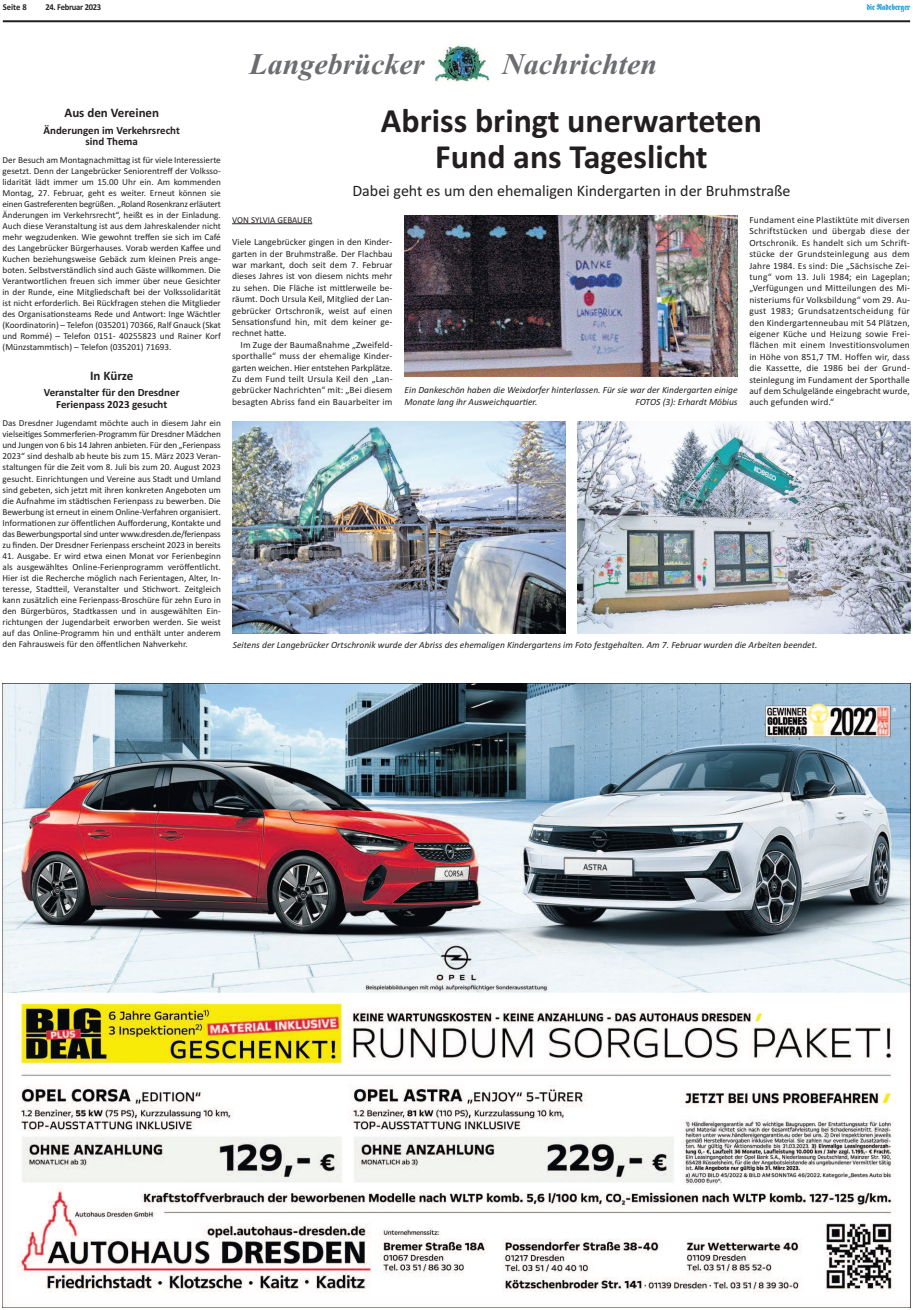
<style>
.page{position:relative;width:913px;height:1310px;background:#fff}
.page>*{position:absolute;margin:0;border:0;box-sizing:border-box;transform-origin:0 0}
.t1{font:700 34px/35.8px "Calibri";color:#231f20;text-align:center}
.t2{font:italic 700 30px "Times New Roman";color:#6c6d70}
.t3{font:16px "Calibri";color:#231f20}
.t4{font:700 13px "Calibri";color:#231f20}
.t5{font:700 11px/11.2px "Calibri";color:#231f20;text-align:center}
.t6{font:9.5px/11.4px "Calibri";color:#231f20;text-align:justify}
.t7{font:italic 9.5px/11.4px "Calibri";color:#231f20}
.t8{font:9.2px/11px "Calibri";color:#231f20;text-align:justify}
.t9{font:700 9px "Calibri";letter-spacing:-.03em;color:#231f20;scale:.95 1}
.t10{font:9px "Calibri";color:#231f20}
.t11{font:9px "Fette Fra D";color:#0094d2;scale:.8 1}
</style>
<div class="page">
<hr style="left:3px;top:20px;width:907px;height:2px;background:#231f20">
<img style="left:3px;top:683px;width:907px;height:624px">
<img style="left:436px;top:42px;width:54px;height:44px">
<hr style="left:232px;top:223px;width:80px;height:1px;background:#231f20">
<img style="left:233px;top:422px;width:332px;height:211px">
<img style="left:577px;top:422px;width:333px;height:211px">
<img style="left:404px;top:216px;width:333px;height:161px">
<p class="t9" style="left:3px;top:1px;width:27px">Seite 8</p>
<p class="t9" style="left:45px;top:1px;width:60px">24. Februar 2023</p>
<p class="t11" style="left:867px;top:1px;width:56px">die Radeberger</p>
<h3 class="t4" style="left:64px;top:105px;width:96px">Aus den Vereinen</h3>
<p class="t5" style="left:43px;top:124px;width:138px">Änderungen im Verkehrsrecht sind Thema</p>
<p class="t8" style="left:3px;top:154px;width:220px">Der Besuch am Montagnachmittag ist für viele Interessierte gesetzt. Denn der Langebrücker Seniorentreff der Volksso&shy;lidarität lädt immer um 15.00 Uhr ein. Am kommenden Montag, 27. Februar, geht es weiter. Erneut können sie einen Gastreferenten begrüßen. „Roland Rosenkranz erläutert Änderungen im Verkehrsrecht“, heißt es in der Einladung.<br>Auch diese Veranstaltung ist aus dem Jahreskalender nicht mehr wegzudenken. Wie gewohnt treffen sie sich im Café des Langebrücker Bürgerhauses. Vorab werden Kaffee und Kuchen beziehungsweise Gebäck zum kleinen Preis ange&shy;boten. Selbstverständlich sind auch Gäste willkommen. Die Verantwortlichen freuen sich immer über neue Gesichter in der Runde, eine Mitgliedschaft bei der Volkssolidarität ist nicht erforderlich. Bei Rückfragen stehen die Mitglieder des Organisationsteams Rede und Antwort: Inge Wächtler (Koordinatorin) – Telefon (035201) 70366, Ralf Gnauck (Skat und Rommé) – Telefon 0151- 40255823 und Rainer Korf (Münzstammtisch) – Telefon (035201) 71693.</p>
<h3 class="t4" style="left:90px;top:368px;width:45px">In Kürze</h3>
<p class="t5" style="left:44px;top:386px;width:137px;line-height:12.2px">Veranstalter für den Dresdner<br>Ferienpass 2023 gesucht</p>
<p class="t8" style="left:3px;top:417px;width:220px">Das Dresdner Jugendamt möchte auch in diesem Jahr ein vielseitiges Sommerferien-Programm für Dresdner Mädchen und Jungen von 6 bis 14 Jahren anbieten. Für den „Ferienpass 2023“ sind deshalb ab heute bis zum 15. März 2023 Veran&shy;staltungen für die Zeit vom 8. Juli bis zum 20. August 2023 gesucht. Einrichtungen und Vereine aus Stadt und Umland sind gebeten, sich jetzt mit ihren konkreten Angeboten um die Aufnahme im städtischen Ferienpass zu bewerben. Die Bewerbung ist erneut in einem Online-Verfahren organisiert.<br>Informationen zur öffentlichen Aufforderung, Kontakte und das Bewerbungsportal sind unter www.dresden.de/ferienpass zu finden. Der Dresdner Ferienpass erscheint 2023 in bereits</p>
<p class="t8" style="left:3px;top:550px;width:220px">41. Ausgabe. Er wird etwa einen Monat vor Ferienbeginn als ausgewähltes Online-Ferienprogramm veröffentlicht.<br>Hier ist die Recherche möglich nach Ferientagen, Alter, In&shy;teresse, Stadtteil, Veranstalter und Stichwort. Zeitgleich kann zusätzlich eine Ferienpass-Broschüre für zehn Euro in den Bürgerbüros, Stadtkassen und in ausgewählten Ein&shy;richtungen der Jugendarbeit erworben werden. Sie weist auf das Online-Programm hin und enthält unter anderem den Fahrausweis für den öffentlichen Nahverkehr.</p>
<h2 class="t2" style="left:249px;top:46px;width:176px">Langebrücker</h2>
<h2 class="t2" style="left:502px;top:46px;width:157px">Nachrichten</h2>
<h1 class="t1" style="left:381px;top:103px;width:383px">Abriss bringt unerwarteten<br>Fund ans Tageslicht</h1>
<h3 class="t3" style="left:352px;top:181px;width:439px">Dabei geht es um den ehemaligen Kindergarten in der Bruhmstraße</h3>
<p class="t10" style="left:232px;top:214px;width:82px">VON SYLVIA GEBAUER</p>
<p class="t6" style="left:232px;top:236px;width:162px">Viele Langebrücker gingen in den Kinder&shy;garten in der Bruhmstraße. Der Flachbau war markant, doch seit dem 7. Februar dieses Jahres ist von diesem nichts mehr zu sehen. Die Fläche ist mittlerweile be&shy;räumt. Doch Ursula Keil, Mitglied der Lan&shy;gebrücker Ortschronik, weist auf einen Sensationsfund hin, mit dem keiner ge&shy;rechnet hatte.</p>
<p class="t6" style="left:232px;top:339px;width:162px;text-indent:9px">Im Zuge der Baumaßnahme „Zweifeld&shy;sporthalle“ muss der ehemalige Kinder&shy;garten weichen. Hier entstehen Parkplätze.<br>Zu dem Fund teilt Ursula Keil den „Lan&shy;gebrücker Nachrichten“ mit: „Bei diesem besagten Abriss fand ein Bauarbeiter im</p>
<p class="t7" style="left:404px;top:384px;width:335px">Ein Dankeschön haben die Weixdorfer hinterlassen. Für sie war der Kindergarten einige<br>Monate lang ihr Ausweichquartier.</p>
<p class="t7" style="left:635px;top:396px;width:104px">FOTOS (3): Erhardt Möbius</p>
<p class="t6" style="left:749px;top:214px;width:162px">Fundament eine Plastiktüte mit diversen Schriftstücken und übergab diese der Ortschronik. Es handelt sich um Schrift&shy;stücke der Grundsteinlegung aus dem Jahre 1984. Es sind: Die „Sächsische Zei&shy;tung“ vom 13. Juli 1984; ein Lageplan; „Verfügungen und Mitteilungen des Mi&shy;nisteriums für Volksbildung“ vom 29. Au&shy;gust 1983; Grundsatzentscheidung für den Kindergartenneubau mit 54 Plätzen, eigener Küche und Heizung sowie Frei&shy;flächen mit einem Investitionsvolumen in Höhe von 851,7 TM. Hoffen wir, dass die Kassette, die 1986 bei der Grund&shy;steinlegung im Fundament der Sporthalle auf dem Schulgelände eingebracht wurde, auch gefunden wird.“</p>
<p class="t7" style="left:233px;top:639px;width:586px">Seitens der Langebrücker Ortschronik wurde der Abriss des ehemaligen Kindergartens im Foto festgehalten. Am 7. Februar wurden die Arbeiten beendet.</p>
</div>
